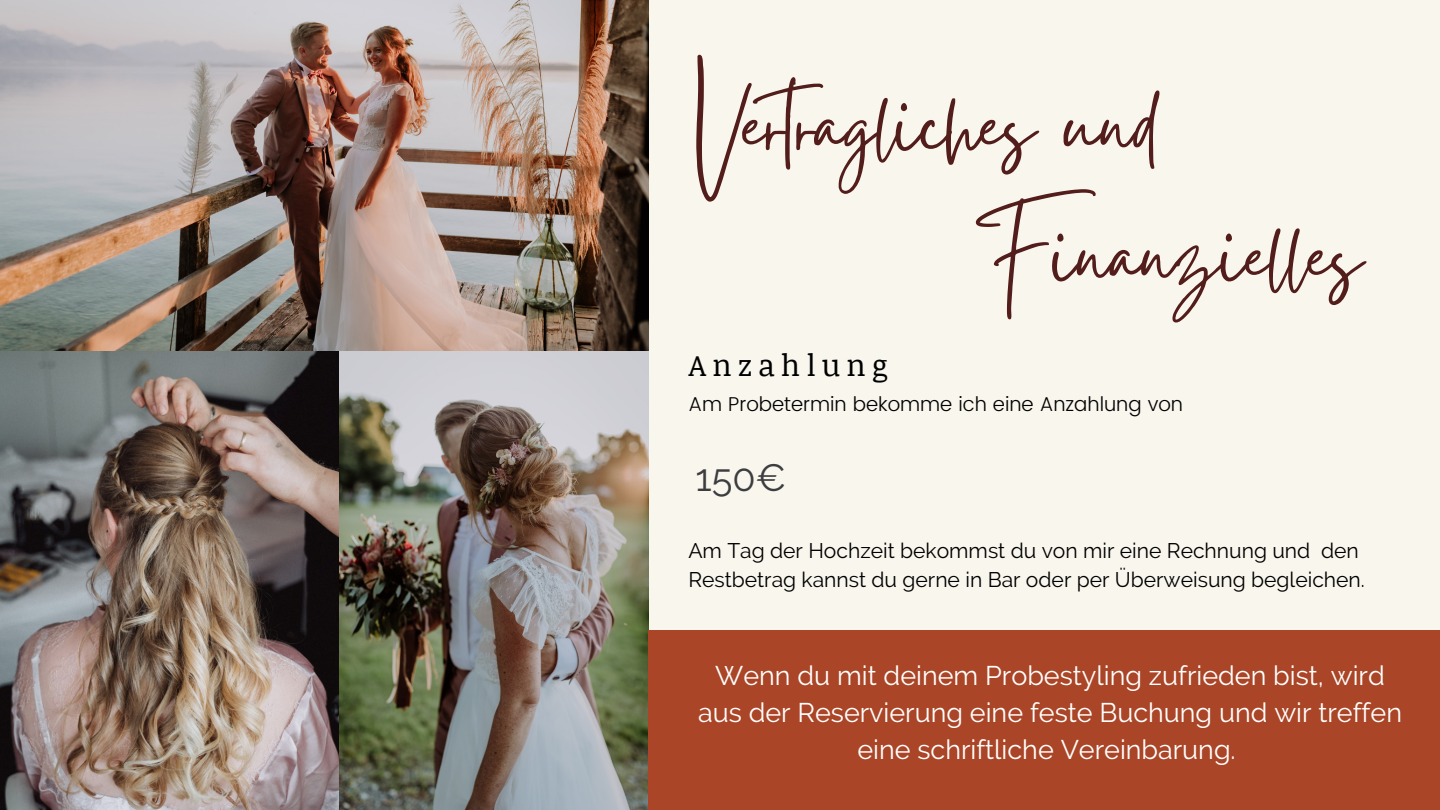
<style>
.page{position:relative;width:1440px;height:810px;background:#f9f6ee}
.page>*{position:absolute;margin:0;border:0;box-sizing:border-box;transform-origin:0 0}
.t1{font:109.2px "Gistesy";color:#521d1a}
.t2{font:38px "Raleway";color:#3d3c3f}
.t3{font:30px "Noticia Text";letter-spacing:.2em;color:#000}
.t4{font:26.9px/37.2px "Raleway";color:#fff;text-align:center}
.t5{font:21.1px/29.2px "Raleway";color:#000}
.t6{font:300 20px "Poppins";color:#000}
</style>
<div class="page">
<img style="left:0;top:350px;width:649px;height:460px">
<img style="left:0;top:0;width:649px;height:350px">
<div style="left:648px;top:630px;width:792px;height:180px;background:#aa4627"></div>
<p class="t1" style="left:694px;top:49px;width:465px">Vertragliches und</p>
<p class="t1" style="left:977px;top:179px;width:387px">Finanzielles</p>
<p class="t3" style="left:688px;top:344px;width:201px">Anzahlung</p>
<p class="t6" style="left:688px;top:392px;width:496px">Am Probetermin bekomme ich eine Anzahlung von</p>
<p class="t2" style="left:696px;top:455px;width:92px">150€</p>
<p class="t5" style="left:688px;top:536px;width:678px">Am Tag der Hochzeit bekommst du von mir eine Rechnung und den<br>Restbetrag kannst du gerne in Bar oder per Überweisung begleichen.</p>
<p class="t4" style="left:698px;top:657px;width:706px">Wenn du mit deinem Probestyling zufrieden bist, wird aus der Reservierung eine feste Buchung und wir treffen eine schriftliche Vereinbarung.</p>
</div>
